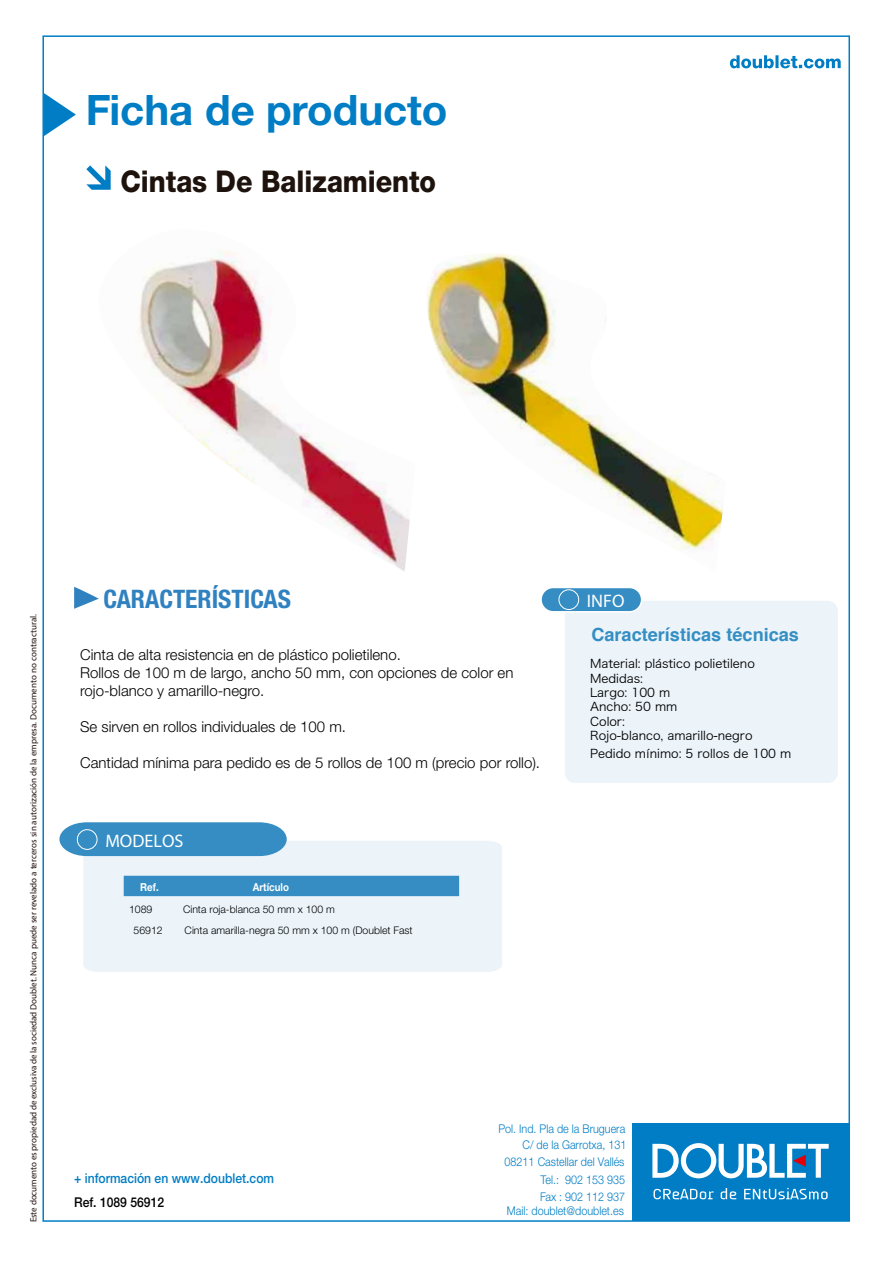
<style>
.page{position:relative;width:893px;height:1263px;background:#fff}
.page>*{position:absolute;margin:0;border:0;box-sizing:border-box;transform-origin:0 0}
.t1{font:700 42px "Helvetica Neue LT Std";letter-spacing:-.005em;color:#007dc4}
.t2{font:800 30px "Helvetica Neue LT Std";color:#1e120d;scale:.9 1}
.t3{font:700 condensed 25.5px "Helvetica Neue";color:#3081c0}
.t4{font:700 18.15px "Helvetica";color:#348ec3}
.t5{font:18.15px "Myriad Pro";color:#fff}
.t6{font:300 15px/18px "Helvetica Neue LT Std";color:#000}
.t7{font:500 13.5px "Helvetica Neue LT Std";color:#007dc4;scale:.9 1}
.t8{font:500 13.5px "Helvetica Neue LT Std";color:#000;scale:.9 1}
.t9{font:12px/14.4px "Hira Kaku Pro W3";color:#000}
.t10{font:300 12px/17.2px "Helvetica Neue LT Std";color:#007dc4;text-align:justify;scale:.9 1}
.t11{font:700 10.95px "Helvetica Neue LT Std";color:#fff;scale:.88 1}
.t12{font:300 10.5px "Helvetica Neue LT Std";color:#000}
.t13{font:9px "Myriad Pro";color:#1e120d}
</style>
<div class="page">
<svg style="left:45px;top:94px;width:31px;height:42px"></svg>
<svg style="left:86px;top:165px;width:25px;height:25px"></svg>
<svg style="left:74px;top:587px;width:25px;height:22px"></svg>
<div style="left:565px;top:601px;width:273px;height:182px;background:#ecf4fa;border-radius:10px"></div>
<div style="left:541px;top:587px;width:101px;height:25px;background:#358dc3;border-radius:12px"></div>
<div style="left:540px;top:587px;width:102px;height:25px;border:2px solid #fff;border-radius:12px"></div>
<div style="left:559px;top:589px;width:20px;height:21px;border:1px solid #fff;border-radius:50%"></div>
<div style="left:83px;top:841px;width:419px;height:131px;background:#ecf4fa"></div>
<svg style="left:59px;top:822px;width:228px;height:34px;background:#4294c7"></svg>
<div style="left:77px;top:830px;width:20px;height:19px;background:#358dc3;border-radius:50%"></div>
<div style="left:77px;top:829px;width:20px;height:21px;border:1px solid #fff;border-radius:50%"></div>
<div style="left:124px;top:876px;width:335px;height:20px;background:#358dc3"></div>
<img style="left:137px;top:251px;width:273px;height:320px">
<div style="left:632px;top:1123px;width:217px;height:98px;background:#007dc4"></div>
<svg style="left:652px;top:1143px;width:177px;height:35px"></svg>
<svg style="left:653px;top:1189px;width:61px;height:10px"></svg>
<svg style="left:721px;top:1188px;width:15px;height:11px"></svg>
<svg style="left:744px;top:1188px;width:84px;height:11px"></svg>
<svg style="left:730px;top:55px;width:111px;height:13px"></svg>
<img style="left:427px;top:253px;width:296px;height:297px">
<h1 class="t1" style="left:86px;top:84px;width:363px">Ficha de producto</h1>
<h2 class="t2" style="left:120px;top:163px;width:352px">Cintas De Balizamiento</h2>
<p class="t13" style="left:28px;top:1222px;width:610px;rotate:-90deg">Este documento es propiedad de exclusiva de la sociedad Doublet. Nunca puede ser revelado a terceros sin autorización de la empresa. Documento no contractural.</p>
<h3 class="t3" style="left:104px;top:583px;width:189px">CARACTERÍSTICAS</h3>
<p class="t5" style="left:587px;top:589px;width:39px">INFO</p>
<p class="t4" style="left:591px;top:620px;width:209px">Características técnicas</p>
<p class="t6" style="left:80px;top:646px;width:435px">Cinta de alta resistencia en de plástico polietileno.<br>Rollos de 100 m de largo, ancho 50 mm, con opciones de color en rojo-blanco y amarillo-negro.</p>
<p class="t6" style="left:80px;top:718px;width:267px">Se sirven en rollos individuales de 100 m.</p>
<p class="t6" style="left:80px;top:754px;width:461px">Cantidad mínima para pedido es de 5 rollos de 100 m (precio por rollo).</p>
<p class="t5" style="left:105px;top:829px;width:80px">MODELOS</p>
<p class="t11" style="left:140px;top:880px;width:23px">Ref.</p>
<p class="t11" style="left:253px;top:880px;width:43px">Artículo</p>
<p class="t12" style="left:129px;top:903px;width:25px">1089</p>
<p class="t12" style="left:183px;top:903px;width:153px">Cinta roja-blanca 50 mm x 100 m</p>
<p class="t12" style="left:134px;top:924px;width:31px">56912</p>
<p class="t12" style="left:185px;top:924px;width:230px">Cinta amarilla-negra 50 mm x 100 m (Doublet Fast</p>
<p class="t9" style="left:590px;top:655px;width:166px">Material: plástico polietileno<br>Medidas:<br>Largo: 100 m<br>Ancho: 50 mm<br>Color:<br>Rojo-blanco, amarillo-negro</p>
<p class="t9" style="left:590px;top:746px;width:203px">Pedido mínimo: 5 rollos de 100 m</p>
<p class="t7" style="left:74px;top:1170px;width:224px">+ información en www.doublet.com</p>
<p class="t8" style="left:74px;top:1194px;width:102px">Ref. 1089 56912</p>
<p class="t10" style="left:498px;top:1119px;width:142px">Pol. Ind. Pla de la Bruguera</p>
<p class="t10" style="left:540px;top:1153px;width:96px;text-indent:-35px">08211 Castellar del Vallés Tel.: 902 153 935<br>Fax : 902 112 937</p>
<p class="t10" style="left:507px;top:1202px;width:132px">Mail: doublet@doublet.es</p>
<p class="t10" style="left:522px;top:1136px;width:117px">C/ de la Garrotxa, 131</p>
</div>
